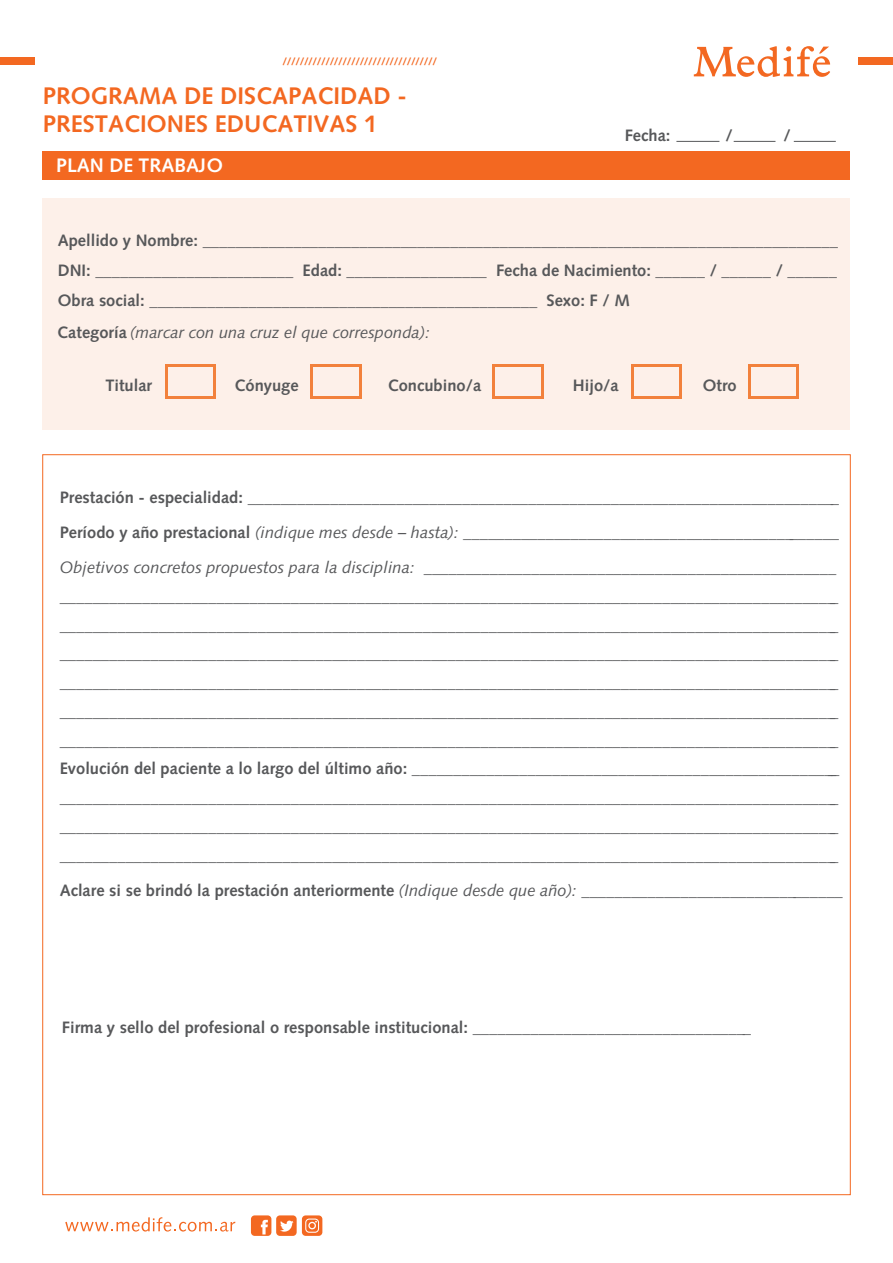
<style>
.page{position:relative;width:893px;height:1263px;background:#fff}
.page>*{position:absolute;margin:0;border:0;box-sizing:border-box;transform-origin:0 0}
.t1{font:700 24px/28.8px "Syntax LT Std";color:#f36821}
.t2{font:700 19.5px "Syntax LT Std";color:#fff}
.t3{font:700 16.5px/28.8px "Syntax LT Std";color:#57585a;text-align:justify}
.t4{font:700 10.65px "Syntax LT Std";color:#f36821}
.s1{font-weight:400;font-style:italic}
</style>
<div class="page">
<div style="left:43px;top:199px;width:807px;height:231px;background:#fdf0e9"></div>
<div style="left:858px;top:57px;width:35px;height:8px;background:#f36821"></div>
<div style="left:0;top:57px;width:35px;height:8px;background:#f36821"></div>
<svg style="left:694px;top:46px;width:136px;height:31px"></svg>
<svg style="left:251px;top:1215px;width:46px;height:21px"></svg>
<svg style="left:65px;top:1217px;width:170px;height:14px"></svg>
<div style="left:302px;top:1215px;width:20px;height:21px;background:#f36821;border-radius:4px"></div>
<svg style="left:305px;top:1218px;width:14px;height:15px"></svg>
<hr style="left:167px;top:365px;width:46px;height:2px;background:#f2813c">
<hr style="left:165px;top:367px;width:2px;height:30px;background:#f2813c">
<hr style="left:167px;top:397px;width:46px;height:2px;background:#f2813c">
<hr style="left:213px;top:367px;width:2px;height:30px;background:#f2813c">
<hr style="left:313px;top:365px;width:46px;height:2px;background:#f2813c">
<hr style="left:311px;top:367px;width:2px;height:30px;background:#f2813c">
<hr style="left:313px;top:397px;width:46px;height:2px;background:#f2813c">
<hr style="left:359px;top:367px;width:2px;height:30px;background:#f2813c">
<hr style="left:495px;top:365px;width:46px;height:2px;background:#f2813c">
<hr style="left:493px;top:367px;width:2px;height:30px;background:#f2813c">
<hr style="left:495px;top:397px;width:46px;height:2px;background:#f2813c">
<hr style="left:541px;top:367px;width:2px;height:30px;background:#f2813c">
<hr style="left:633px;top:365px;width:46px;height:2px;background:#f2813c">
<hr style="left:631px;top:367px;width:2px;height:30px;background:#f2813c">
<hr style="left:633px;top:397px;width:46px;height:2px;background:#f2813c">
<hr style="left:679px;top:367px;width:2px;height:30px;background:#f2813c">
<hr style="left:750px;top:365px;width:46px;height:2px;background:#f2813c">
<hr style="left:748px;top:367px;width:2px;height:30px;background:#f2813c">
<hr style="left:750px;top:397px;width:46px;height:2px;background:#f2813c">
<hr style="left:796px;top:367px;width:2px;height:30px;background:#f2813c">
<div style="left:43px;top:151px;width:807px;height:28px;background:#f36821"></div>
<hr style="left:794px;top:141px;width:42px;height:1px;background:#57585a">
<hr style="left:734px;top:141px;width:41px;height:1px;background:#57585a">
<hr style="left:676px;top:141px;width:43px;height:1px;background:#57585a">
<p class="t4" style="left:283px;top:55px;width:156px">////////////////////////////////////</p>
<h1 class="t1" style="left:43px;top:81px;width:366px">PROGRAMA DE DISCAPACIDAD -<br>PRESTACIONES EDUCATIVAS 1</h1>
<p class="t2" style="left:56px;top:154px;width:168px">PLAN DE TRABAJO</p>
<p class="t3" style="left:625px;top:121px;width:47px">Fecha:</p>
<p class="t3" style="left:725px;top:121px;width:9px">/</p>
<p class="t3" style="left:783px;top:121px;width:9px">/</p>
<p class="t3" style="left:58px;top:226px;width:782px">Apellido y Nombre: _____________________________________________________________________________</p>
<p class="t3" style="left:58px;top:256px;width:781px">DNI: ________________________ Edad: _________________ Fecha de Nacimiento: ______ / ______ / ______</p>
<p class="t3" style="left:57px;top:284px;width:574px;line-height:32.1px">Obra social: _______________________________________________ Sexo: F / M<br>Categoría <span class="s1">(marcar con una cruz el que corresponda):</span></p>
<p class="t3" style="left:105px;top:371px;width:48px">Titular</p>
<p class="t3" style="left:234px;top:371px;width:66px">Cónyuge</p>
<p class="t3" style="left:388px;top:371px;width:95px">Concubino/a</p>
<p class="t3" style="left:573px;top:371px;width:47px">Hijo/a</p>
<p class="t3" style="left:703px;top:371px;width:35px">Otro</p>
<p class="t3" style="left:60px;top:480px;width:781px;line-height:34.8px">Prestación - especialidad: ________________________________________________________________________ Período y año prestacional <span class="s1">(indique mes desde – hasta):</span> ______________________________________________ <span class="s1">Objetivos concretos propuestos para la disciplina: __________________________________________________</span></p>
<p class="t3" style="left:60px;top:582px;width:781px">_______________________________________________________________________________________________ _______________________________________________________________________________________________ _______________________________________________________________________________________________ _______________________________________________________________________________________________ _______________________________________________________________________________________________ _______________________________________________________________________________________________ Evolución del paciente a lo largo del último año: _____________________________________________________ _______________________________________________________________________________________________ _______________________________________________________________________________________________ _______________________________________________________________________________________________</p>
<p class="t3" style="left:60px;top:876px;width:785px">Aclare si se brindó la prestación anteriormente <span class="s1">(Indique desde que año):</span> ________________________________</p>
<p class="t3" style="left:62px;top:1013px;width:690px">Firma y sello del profesional o responsable institucional: __________________________________</p>
</div>
